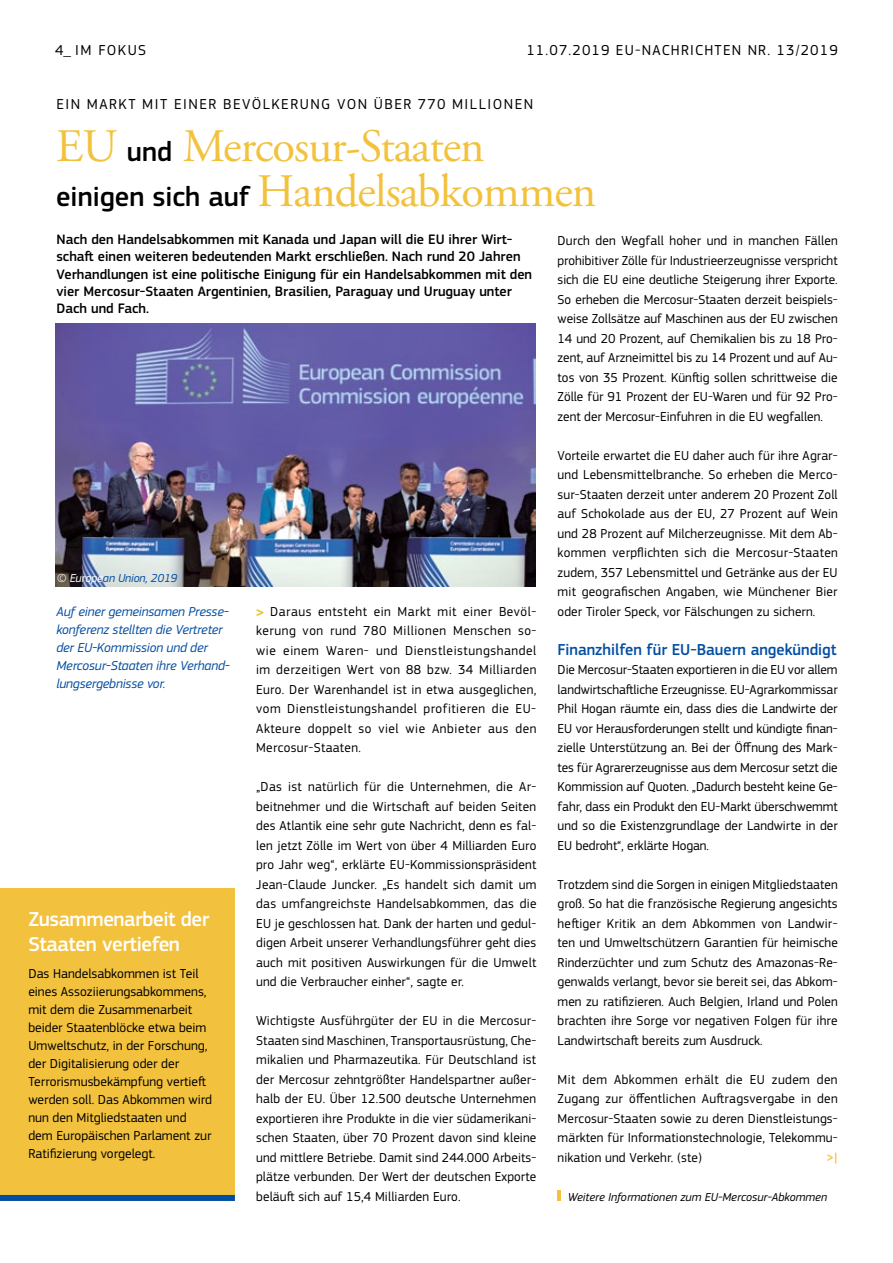
<style>
.page{position:relative;width:893px;height:1263px;background:#fff}
.page>*{position:absolute;margin:0;border:0;box-sizing:border-box;transform-origin:0 0}
.t1{font:46.5px/45px "Adobe Garamond Pro";letter-spacing:-.02em;color:#f2c23e}
.t2{font:500 21px/25.5px "EC Square Sans Pro";letter-spacing:-.02em;color:#fff}
.t3{font:500 16.5px "EC Square Sans Pro";color:#034ea2}
.t4{font:15px "EC Square Sans Pro";letter-spacing:.08em;color:#000}
.t5{font:500 14.25px/17.1px "EC Square Sans Pro";color:#000}
.t6{font:13.5px/19.5px "EC Square Sans Pro";color:#000;text-align:justify}
.t7{font:italic 13.5px/18px "EC Square Sans Pro";letter-spacing:-.01em;color:#034ea2}
.t8{font:500 13.5px "EC Square Sans Pro";color:#f2c23e}
.t9{font:italic 12px "EC Square Sans Pro";color:#000}
.t10{font:italic 12px "EC Square Sans Pro";letter-spacing:-.01em;color:#034ea2}
.s1{font-family:"EC Square Sans Pro";font-weight:500;font-size:28.5px;color:#000}
.s2{color:#fff}
.s3{font-family:"Helvetica Neue LT";font-weight:700;font-stretch:condensed;color:#edc52a}
</style>
<div class="page">
<div style="left:0;top:889px;width:235px;height:309px;background:#f2c23e"></div>
<div style="left:0;top:1195px;width:235px;height:6px;background:#034ea2"></div>
<svg style="left:558px;top:1191px;width:3px;height:10px"></svg>
<img style="left:55px;top:323px;width:481px;height:264px">
<p class="t4" style="left:55px;top:41px;width:54px">4_ im fokus</p>
<p class="t4" style="left:526px;top:42px;width:313px">11.07.2019 EU-NACHRICHTEN NR. 13/2019</p>
<p class="t4" style="left:56px;top:95px;width:54px">Ein Markt</p>
<p class="t4" style="left:142px;top:95px;width:9px">mit</p>
<p class="t4" style="left:174px;top:95px;width:10px">einer</p>
<p class="t4" style="left:223px;top:95px;width:50px">Bevölkerung</p>
<p class="t4" style="left:337px;top:95px;width:11px">von</p>
<p class="t4" style="left:374px;top:95px;width:10px">über</p>
<p class="t4" style="left:418px;top:95px;width:56px">770 Millionen</p>
<h1 class="t1" style="left:56px;top:126px;width:542px">EU <span class="s1">und</span> Mercosur-Staaten<br><span class="s1">einigen sich auf</span> Handelsabkommen</h1>
<p class="t5" style="left:56px;top:231px;width:477px">Nach den Handelsabkommen mit Kanada und Japan will die EU ihrer Wirt&shy;schaft einen weiteren bedeutenden Markt erschließen. Nach rund 20 Jahren Verhandlungen ist eine politische Einigung für ein Handelsabkommen mit den vier Mercosur-Staaten Argentinien, Brasilien, Paraguay und Uruguay unter Dach und Fach.</p>
<p class="t10" style="left:57px;top:571px;width:122px"><span class="s2">© Europe</span>an Union, 2019</p>
<p class="t7" style="left:56px;top:603px;width:175px">Auf einer gemeinsamen Presse&shy;konferenz stellten die Vertreter der EU-Kommission und der<br>Mercosur-Staaten ihre Verhand&shy;lungsergebnisse vor.</p>
<h2 class="t2" style="left:28px;top:907px;width:182px">Zusammenarbeit der<br>Staaten vertiefen</h2>
<p class="t6" style="left:28px;top:964px;width:185px;line-height:18px;text-align:left">Das Handelsabkommen ist Teil eines Assoziierungsabkommens, mit dem die Zusammenarbeit beider Staatenblöcke etwa beim<br>Umweltschutz, in der Forschung, der Digitalisierung oder der<br>Terrorismusbekämpfung vertieft werden soll. Das Abkommen wird nun den Mitgliedstaaten und dem Europäischen Parlament zur<br>Ratifizierung vorgelegt.</p>
<p class="t6" style="left:256px;top:602px;width:282px"><span class="s3">&gt;</span> Daraus entsteht ein Markt mit einer Bevöl&shy;kerung von rund 780 Millionen Menschen so&shy;wie einem Waren- und Dienstleistungshandel im derzeitigen Wert von 88 bzw. 34 Milliarden Euro. Der Warenhandel ist in etwa ausgeglichen, vom Dienstleistungshandel profitieren die EU-Akteure doppelt so viel wie Anbieter aus den Mercosur-Staaten.</p>
<p class="t6" style="left:256px;top:777px;width:282px">„Das ist natürlich für die Unternehmen, die Ar&shy;beitnehmer und die Wirtschaft auf beiden Seiten des Atlantik eine sehr gute Nachricht, denn es fal&shy;len jetzt Zölle im Wert von über 4 Milliarden Euro pro Jahr weg“, erklärte EU-Kommissionspräsident Jean-Claude Juncker. „Es handelt sich damit um das umfangreichste Handelsabkommen, das die EU je geschlossen hat. Dank der harten und gedul&shy;digen Arbeit unserer Verhandlungsführer geht dies auch mit positiven Auswirkungen für die Umwelt und die Verbraucher einher“, sagte er.</p>
<p class="t6" style="left:256px;top:1011px;width:282px">Wichtigste Ausführgüter der EU in die Mercosur-Staaten sind Maschinen, Transportausrüstung, Che&shy;mikalien und Pharmazeutika. Für Deutschland ist der Mercosur zehntgrößter Handelspartner außer&shy;halb der EU. Über 12.500 deutsche Unternehmen exportieren ihre Produkte in die vier südamerikani&shy;schen Staaten, über 70 Prozent davon sind kleine und mittlere Betriebe. Damit sind 244.000 Arbeits&shy;plätze verbunden. Der Wert der deutschen Exporte beläuft sich auf 15,4 Milliarden Euro.</p>
<p class="t6" style="left:558px;top:231px;width:282px">Durch den Wegfall hoher und in manchen Fällen prohibitiver Zölle für Industrieerzeugnisse verspricht sich die EU eine deutliche Steigerung ihrer Exporte.<br>So erheben die Mercosur-Staaten derzeit beispiels&shy;weise Zollsätze auf Maschinen aus der EU zwischen 14 und 20 Prozent, auf Chemikalien bis zu 18 Pro&shy;zent, auf Arzneimittel bis zu 14 Prozent und auf Au&shy;tos von 35 Prozent. Künftig sollen schrittweise die Zölle für 91 Prozent der EU-Waren und für 92 Pro&shy;zent der Mercosur-Einfuhren in die EU wegfallen.</p>
<p class="t6" style="left:558px;top:445px;width:282px">Vorteile erwartet die EU daher auch für ihre Agrar&shy;und Lebensmittelbranche. So erheben die Merco&shy;sur-Staaten derzeit unter anderem 20 Prozent Zoll auf Schokolade aus der EU, 27 Prozent auf Wein und 28 Prozent auf Milcherzeugnisse. Mit dem Ab&shy;kommen verpflichten sich die Mercosur-Staaten zudem, 357 Lebensmittel und Getränke aus der EU mit geografischen Angaben, wie Münchener Bier oder Tiroler Speck, vor Fälschungen zu sichern.</p>
<p class="t3" style="left:558px;top:640px;width:281px">Finanzhilfen für EU-Bauern angekündigt</p>
<p class="t6" style="left:558px;top:660px;width:282px">Die Mercosur-Staaten exportieren in die EU vor allem landwirtschaftliche Erzeugnisse. EU-Agrarkommissar Phil Hogan räumte ein, dass dies die Landwirte der EU vor Herausforderungen stellt und kündigte finan&shy;zielle Unterstützung an. Bei der Öffnung des Mark&shy;tes für Agrarerzeugnisse aus dem Mercosur setzt die Kommission auf Quoten. „Dadurch besteht keine Ge&shy;fahr, dass ein Produkt den EU-Markt überschwemmt und so die Existenzgrundlage der Landwirte in der EU bedroht“, erklärte Hogan.</p>
<p class="t6" style="left:558px;top:875px;width:282px">Trotzdem sind die Sorgen in einigen Mitgliedstaaten groß. So hat die französische Regierung angesichts heftiger Kritik an dem Abkommen von Landwir&shy;ten und Umweltschützern Garantien für heimische Rinderzüchter und zum Schutz des Amazonas-Re&shy;genwalds verlangt, bevor sie bereit sei, das Abkom&shy;men zu ratifizieren. Auch Belgien, Irland und Polen brachten ihre Sorge vor negativen Folgen für ihre Landwirtschaft bereits zum Ausdruck.</p>
<p class="t6" style="left:558px;top:1070px;width:282px">Mit dem Abkommen erhält die EU zudem den Zugang zur öffentlichen Auftragsvergabe in den Mercosur-Staaten sowie zu deren Dienstleistungs&shy;märkten für Informationstechnologie, Telekommu&shy;nikation und Verkehr. (ste)</p>
<p class="t8" style="left:826px;top:1149px;width:13px">&gt;|</p>
<p class="t9" style="left:568px;top:1190px;width:261px">Weitere Informationen zum EU-Mercosur-Abkommen</p>
</div>
